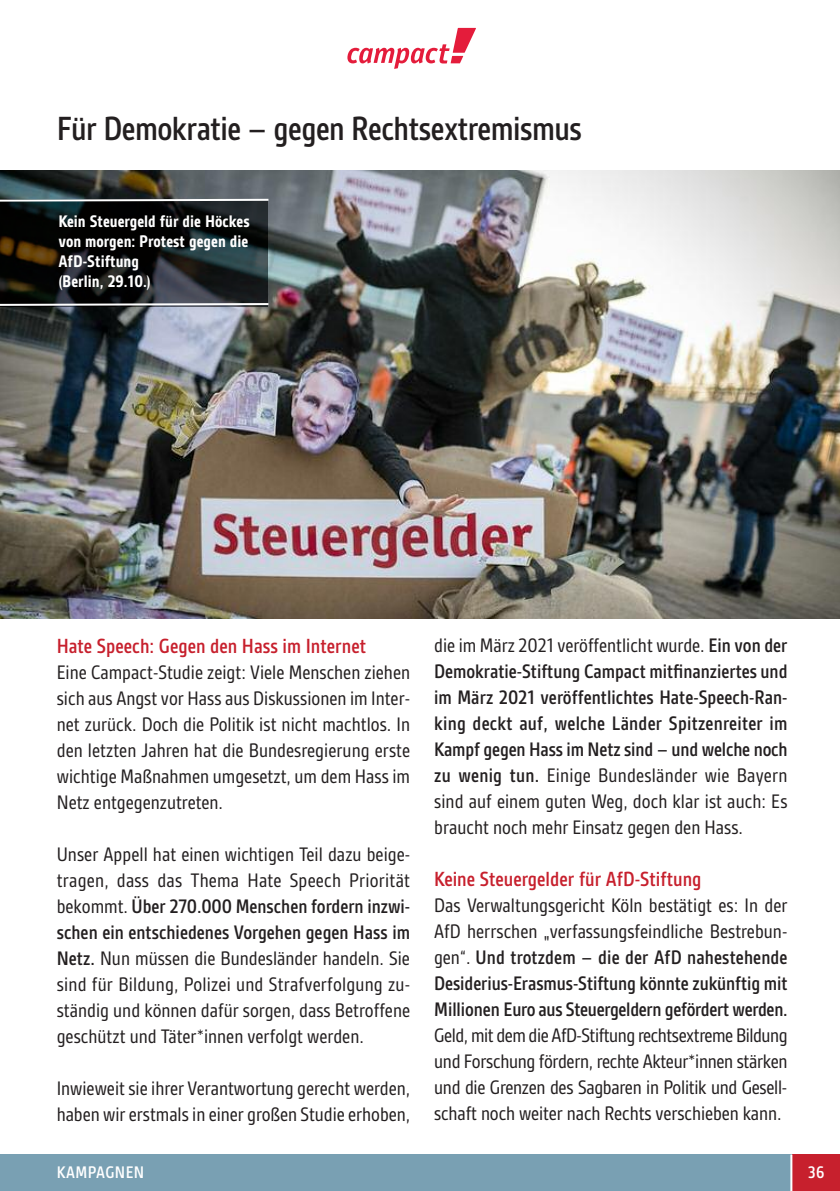
<style>
.page{position:relative;width:840px;height:1191px;background:#fff}
.page>*{position:absolute;margin:0;border:0;box-sizing:border-box;transform-origin:0 0}
.t1{font:500 36px "Gesta Condensed";letter-spacing:-.015em;color:#231f20}
.t2{font:500 22px "Gesta Condensed";color:#c7202d}
.t3{font:21px/26px "Gesta Condensed";color:#231f20;text-align:justify}
.t4{font:500 21px/26px "Gesta Condensed";letter-spacing:-.01em;color:#231f20;text-align:justify}
.t5{font:700 18px/20px "Gesta Condensed";color:#fff}
.t6{font:500 18px "Gesta Condensed";letter-spacing:.025em;color:#fff}
.s1{font-weight:500}
.s2{font-weight:400}
</style>
<div class="page">
<svg style="left:347px;top:28px;width:128px;height:41px"></svg>
<div style="left:791px;top:1154px;width:48px;height:37px;background:#c7202d"></div>
<div style="left:0;top:1154px;width:791px;height:37px;background:#79a0b3"></div>
<hr style="left:790px;top:1154px;width:2px;height:37px;background:#fff">
<img style="left:0;top:170px;width:839px;height:448px">
<img style="left:0;top:203px;width:267px;height:99px">
<svg style="left:0;top:302px;width:270px;height:5px"></svg>
<svg style="left:0;top:198px;width:270px;height:5px"></svg>
<h1 class="t1" style="left:57px;top:117px;width:526px">Für Demokratie – gegen rechtsextremismus</h1>
<p class="t5" style="left:58px;top:212px;width:193px">Kein steuergeld für die höckes von morgen: protest gegen die afD-stiftung<br>(berlin, 29.10.)</p>
<p class="t2" style="left:57px;top:638px;width:311px">Hate Speech: Gegen den Hass im Internet</p>
<p class="t3" style="left:57px;top:661px;width:355px">Eine Campact-Studie zeigt: Viele Menschen ziehen sich aus Angst vor Hass aus Diskussionen im Inter&shy;net zurück. Doch die Politik ist nicht machtlos. In den letzten Jahren hat die Bundesregierung erste wichtige Maßnahmen umgesetzt, um dem Hass im Netz entgegenzutreten.</p>
<p class="t3" style="left:57px;top:843px;width:355px">Unser Appell hat einen wichtigen Teil dazu beige&shy;tragen, dass das Thema Hate Speech Priorität bekommt. <span class="s1">Über 270.000 Menschen fordern inzwi&shy;schen ein entschiedenes Vorgehen gegen Hass im netz.</span> Nun müssen die Bundesländer handeln. Sie sind für Bildung, Polizei und Strafverfolgung zu&shy;ständig und können dafür sorgen, dass Betroffene geschützt und Täter*innen verfolgt werden.</p>
<p class="t3" style="left:57px;top:1077px;width:355px">Inwieweit sie ihrer Verantwortung gerecht werden, haben wir erstmals in einer großen Studie erhoben,</p>
<p class="t4" style="left:434px;top:634px;width:355px"><span class="s2">die im März 2021 veröffentlicht wurde.</span> Ein von der Demokratie-Stiftung Campact mitfinanziertes und im März 2021 veröffentlichtes Hate-Speech-ran&shy;king deckt auf, welche Länder Spitzenreiter im Kampf gegen Hass im netz sind – und welche noch zu wenig tun. <span class="s2">Einige Bundesländer wie Bayern sind auf einem guten Weg, doch klar ist auch: Es braucht noch mehr Einsatz gegen den Hass.</span></p>
<p class="t2" style="left:434px;top:872px;width:269px">Keine Steuergelder für AfD-Stiftung</p>
<p class="t4" style="left:434px;top:894px;width:355px"><span class="s2">Das Verwaltungsgericht Köln bestätigt es: In der AfD herrschen „verfassungsfeindliche Bestrebun&shy;gen“.</span> Und trotzdem – die der AfD nahestehende Desiderius-Erasmus-Stiftung könnte zukünftig mit Millionen Euro aus Steuergeldern gefördert werden.</p>
<p class="t3" style="left:434px;top:1024px;width:355px">Geld, mit dem die AfD-Stiftung rechtsextreme Bildung und Forschung fördern, rechte Akteur*innen stärken und die Grenzen des Sagbaren in Politik und Gesell&shy;schaft noch weiter nach Rechts verschieben kann.</p>
<p class="t6" style="left:57px;top:1166px;width:89px">KAMPAGnEn</p>
<p class="t6" style="left:807px;top:1166px;width:18px">36</p>
</div>
